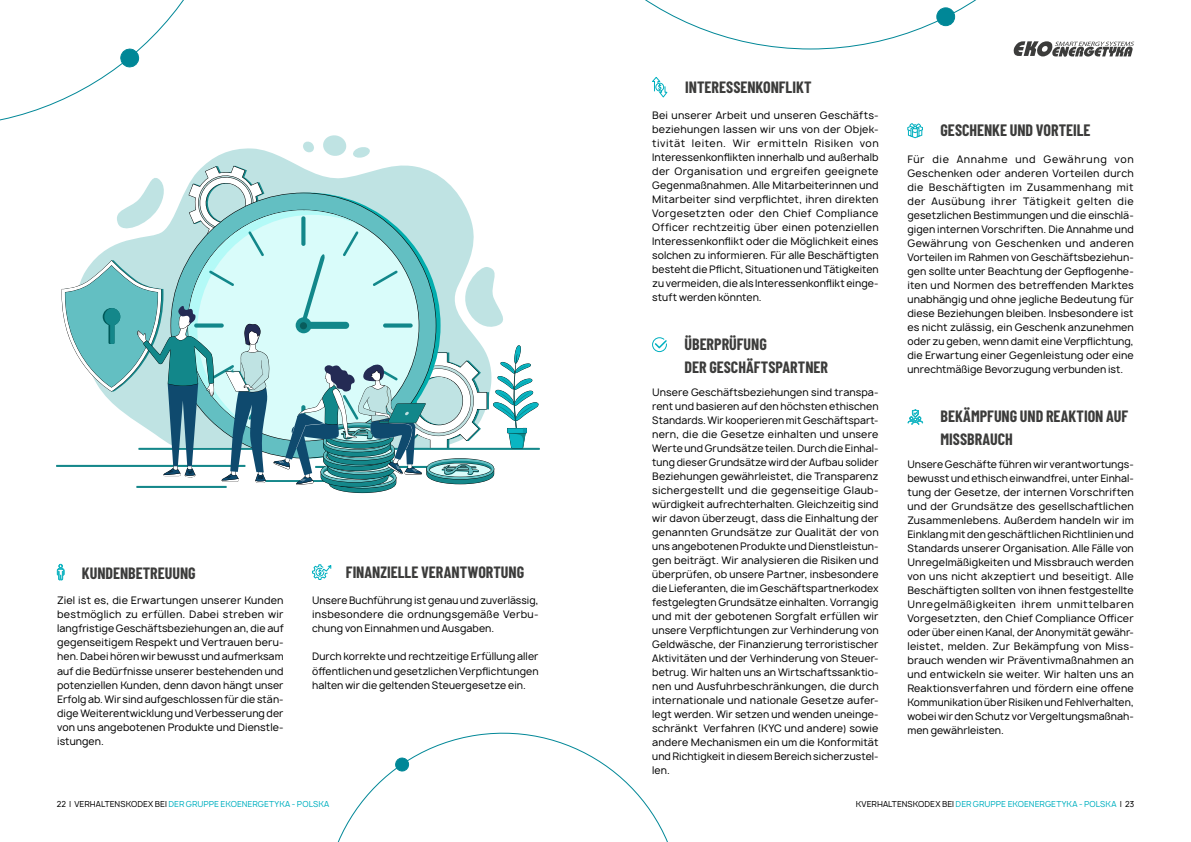
<style>
.page{position:relative;width:1191px;height:842px;background:#fff}
.page>*{position:absolute;margin:0;border:0;box-sizing:border-box;transform-origin:0 0}
.t1{font:700 16.2px "Barlow Condensed";letter-spacing:-.005em;color:#3c3c3b}
.t2{font:700 16px/22.4px "Barlow Condensed";color:#3c3c3b}
.t3{font:10px/14px "Manrope";letter-spacing:.005em;color:#000;text-align:justify}
.t4{font:8px "Manrope";letter-spacing:.01em;color:#00b0c0}
.s1{color:#000}
</style>
<div class="page">
<svg style="left:337px;top:732px;width:331px;height:110px"></svg>
<svg style="left:395px;top:758px;width:14px;height:14px"></svg>
<svg style="left:204px;top:150px;width:206px;height:16px"></svg>
<hr style="left:56px;top:465px;width:189px;height:2px;background:#14878a">
<svg style="left:302px;top:141px;width:13px;height:12px"></svg>
<svg style="left:322px;top:135px;width:48px;height:23px"></svg>
<svg style="left:57px;top:564px;width:7px;height:16px"></svg>
<svg style="left:907px;top:409px;width:16px;height:16px"></svg>
<svg style="left:652px;top:337px;width:15px;height:15px"></svg>
<svg style="left:907px;top:123px;width:16px;height:16px"></svg>
<svg style="left:652px;top:77px;width:16px;height:21px"></svg>
<svg style="left:312px;top:564px;width:20px;height:16px"></svg>
<svg style="left:62px;top:166px;width:478px;height:327px"></svg>
<svg style="left:0;top:0;width:265px;height:153px"></svg>
<svg style="left:645px;top:0;width:489px;height:57px"></svg>
<h2 class="t2" style="left:82px;top:561px;width:115px">KUNDENBETREUUNG</h2>
<p class="t3" style="left:57px;top:594px;width:228px">Ziel ist es, die Erwartungen unserer Kunden bestmöglich zu erfüllen. Dabei streben wir langfristige Geschäftsbeziehungen an, die auf gegenseitigem Respekt und Vertrauen beru&shy;hen. Dabei hören wir bewusst und aufmerksam auf die Bedürfnisse unserer bestehenden und potenziellen Kunden, denn davon hängt unser Erfolg ab. Wir sind aufgeschlossen für die stän&shy;dige Weiterentwicklung und Verbesserung der von uns angebotenen Produkte und Dienstle&shy;istungen.</p>
<h2 class="t2" style="left:346px;top:560px;width:180px">FINANZIELLE VERANTWORTUNG</h2>
<p class="t3" style="left:312px;top:594px;width:228px">Unsere Buchführung ist genau und zuverlässig, insbesondere die ordnungsgemäße Verbu&shy;chung von Einnahmen und Ausgaben.</p>
<p class="t3" style="left:312px;top:650px;width:228px">Durch korrekte und rechtzeitige Erfüllung aller öffentlichen und gesetzlichen Verpflichtungen halten wir die geltenden Steuergesetze ein.</p>
<h2 class="t2" style="left:685px;top:75px;width:128px">INTERESSENKONFLIKT</h2>
<p class="t3" style="left:652px;top:108px;width:228px">Bei unserer Arbeit und unseren Geschäfts&shy;beziehungen lassen wir uns von der Objek&shy;tivität leiten. Wir ermitteln Risiken von Interessenkonflikten innerhalb und außerhalb der Organisation und ergreifen geeignete Gegenmaßnahmen. Alle Mitarbeiterinnen und Mitarbeiter sind verpflichtet, ihren direkten Vorgesetzten oder den Chief Compliance Officer rechtzeitig über einen potenziellen Interessenkonflikt oder die Möglichkeit eines solchen zu informieren. Für alle Beschäftigten besteht die Pflicht, Situationen und Tätigkeiten zu vermeiden, die als Interessenkonflikt einge&shy;stuft werden könnten.</p>
<h2 class="t2" style="left:684px;top:332px;width:145px">ÜBERPRÜFUNG<br>DER GESCHÄFTSPARTNER</h2>
<p class="t3" style="left:652px;top:385px;width:228px">Unsere Geschäftsbeziehungen sind transpa&shy;rent und basieren auf den höchsten ethischen Standards. Wir kooperieren mit Geschäftspart&shy;nern, die die Gesetze einhalten und unsere Werte und Grundsätze teilen. Durch die Einhal&shy;tung dieser Grundsätze wird der Aufbau solider Beziehungen gewährleistet, die Transparenz sichergestellt und die gegenseitige Glaub&shy;würdigkeit aufrechterhalten. Gleichzeitig sind wir davon überzeugt, dass die Einhaltung der genannten Grundsätze zur Qualität der von uns angebotenen Produkte und Dienstleistun&shy;gen beiträgt. Wir analysieren die Risiken und überprüfen, ob unsere Partner, insbesondere die Lieferanten, die im Geschäftspartnerkodex festgelegten Grundsätze einhalten. Vorrangig und mit der gebotenen Sorgfalt erfüllen wir unsere Verpflichtungen zur Verhinderung von Geldwäsche, der Finanzierung terroristischer Aktivitäten und der Verhinderung von Steuer&shy;betrug. Wir halten uns an Wirtschaftssanktio&shy;nen und Ausfuhrbeschränkungen, die durch internationale und nationale Gesetze aufer&shy;legt werden. Wir setzen und wenden uneinge&shy;schränkt Verfahren (KYC und andere) sowie andere Mechanismen ein um die Konformität und Richtigkeit in diesem Bereich sicherzustel&shy;len.</p>
<h1 class="t1" style="left:940px;top:119px;width:152px">GESCHENKE UND VORTEILE</h1>
<p class="t3" style="left:907px;top:152px;width:228px">Für die Annahme und Gewährung von Geschenken oder anderen Vorteilen durch die Beschäftigten im Zusammenhang mit der Ausübung ihrer Tätigkeit gelten die gesetzlichen Bestimmungen und die einschlä&shy;gigen internen Vorschriften. Die Annahme und Gewährung von Geschenken und anderen Vorteilen im Rahmen von Geschäftsbeziehun&shy;gen sollte unter Beachtung der Gepflogenhe&shy;iten und Normen des betreffenden Marktes unabhängig und ohne jegliche Bedeutung für diese Beziehungen bleiben. Insbesondere ist es nicht zulässig, ein Geschenk anzunehmen oder zu geben, wenn damit eine Verpflichtung, die Erwartung einer Gegenleistung oder eine unrechtmäßige Bevorzugung verbunden ist.</p>
<h2 class="t2" style="left:940px;top:404px;width:189px">BEKÄMPFUNG UND REAKTION AUF<br>MISSBRAUCH</h2>
<p class="t3" style="left:907px;top:457px;width:228px">Unsere Geschäfte führen wir verantwortungs&shy;bewusst und ethisch einwandfrei, unter Einhal&shy;tung der Gesetze, der internen Vorschriften und der Grundsätze des gesellschaftlichen Zusammenlebens. Außerdem handeln wir im Einklang mit den geschäftlichen Richtlinien und Standards unserer Organisation. Alle Fälle von Unregelmäßigkeiten und Missbrauch werden von uns nicht akzeptiert und beseitigt. Alle Beschäftigten sollten von ihnen festgestellte Unregelmäßigkeiten ihrem unmittelbaren Vorgesetzten, den Chief Compliance Officer oder über einen Kanal, der Anonymität gewähr&shy;leistet, melden. Zur Bekämpfung von Miss&shy;brauch wenden wir Präventivmaßnahmen an und entwickeln sie weiter. Wir halten uns an Reaktionsverfahren und fördern eine offene Kommunikation über Risiken und Fehlverhalten, wobei wir den Schutz vor Vergeltungsmaßnah&shy;men gewährleisten.</p>
<p class="t4" style="left:57px;top:799px;width:274px"><span class="s1">22 | VERHALTENSKODEX BEI</span> DER GRUPPE EKOENERGETYKA - POLSKA</p>
<p class="t4" style="left:856px;top:799px;width:280px"><span class="s1">KVERHALTENSKODEX BEI</span> DER GRUPPE EKOENERGETYKA - POLSKA <span class="s1">| 23</span></p>
</div>
